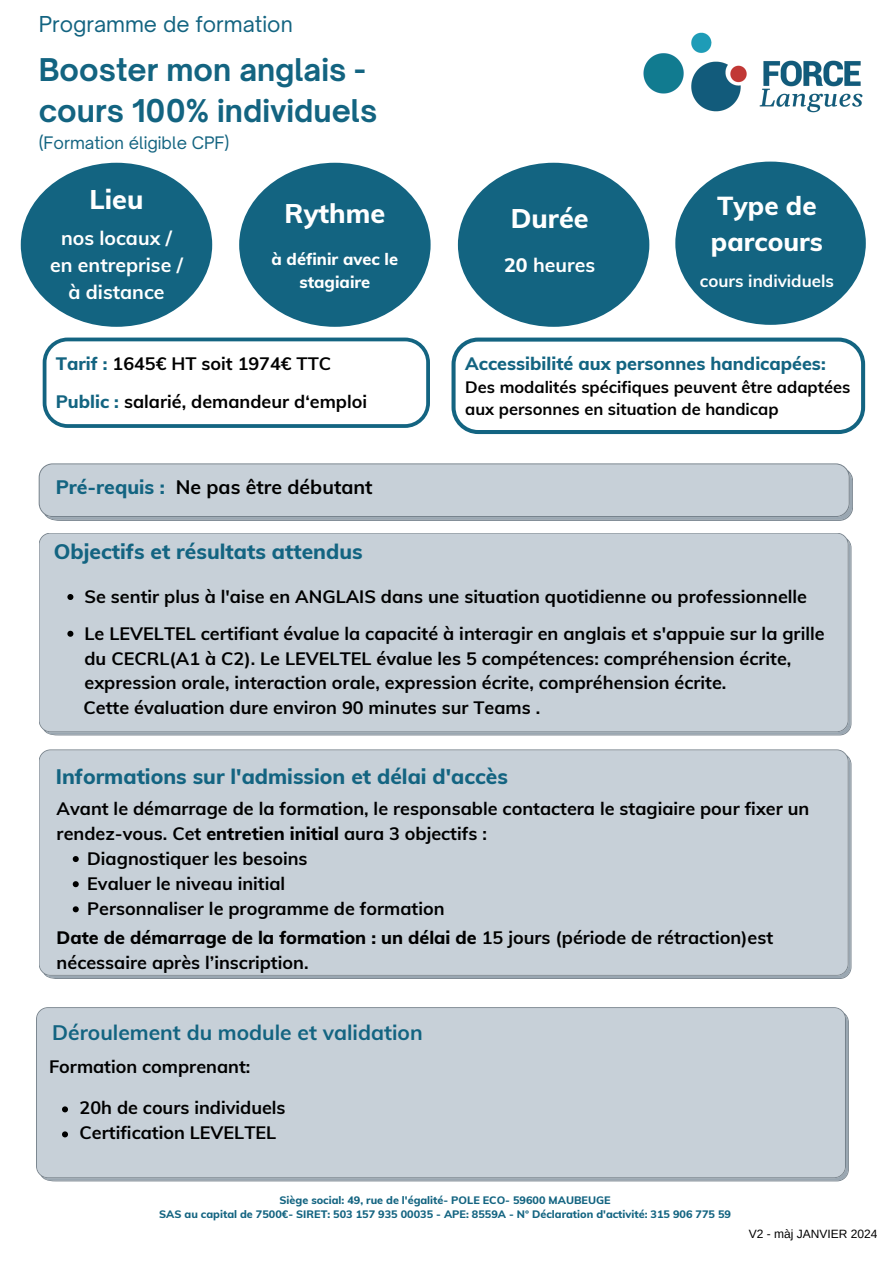
<style>
.page{position:relative;width:893px;height:1264px;background:#fff}
.page>*{position:absolute;margin:0;border:0;box-sizing:border-box;transform-origin:0 0}
.t1{font:700 30px/41.7px "Open Sauce One";color:#136481}
.t2{font:800 27px "Muli";color:#fff}
.t3{font:800 25.95px/35.7px "Muli";color:#fff}
.t4{font:800 21px "Muli";color:#136481}
.t5{font:700 21px "Muli";color:#136481}
.t6{font:21px "Open Sauce One";color:#136481}
.t7{font:700 19.5px/27px "Muli";color:#fff;text-align:center}
.t8{font:700 19.5px "Muli";color:#000}
.t9{font:700 18px/25.2px "Muli";color:#000}
.t10{font:800 18px "Muli";color:#136481}
.t11{font:700 16.95px "Muli";color:#fff}
.t12{font:700 16.5px/22.5px "Muli";color:#000}
.t13{font:800 16.5px/23px "Muli";color:#fff;text-align:center}
.t14{font:16.5px "Open Sauce One";color:#136481}
.t15{font:12px "Arimo";color:#000}
.t16{font:800 10.8px/14.4px "Muli";color:#136481;text-align:center}
.s1{font-weight:800;color:#136481}
.s2{font-weight:800}
</style>
<div class="page">
<div style="left:39px;top:533px;width:812px;height:202px;background:#c7d0d8"></div>
<div style="left:239px;top:163px;width:191px;height:164px;background:#136481;border-radius:50%"></div>
<div style="left:458px;top:163px;width:191px;height:164px;background:#136481;border-radius:50%"></div>
<div style="left:21px;top:163px;width:191px;height:164px;background:#136481;border-radius:50%"></div>
<img style="left:643px;top:32px;width:220px;height:81px">
<svg style="left:39px;top:463px;width:814px;height:58px;background:#c1cad2"></svg>
<div style="left:675px;top:162px;width:190px;height:163px;background:#136481;border-radius:50%"></div>
<svg style="left:43px;top:337px;width:387px;height:90px"></svg>
<div style="left:36px;top:1007px;width:812px;height:174px;background:#c7d0d8"></div>
<div style="left:39px;top:749px;width:812px;height:230px;background:#c7d0d8"></div>
<svg style="left:451px;top:337px;width:414px;height:97px"></svg>
<svg style="left:73px;top:856px;width:6px;height:6px"></svg>
<svg style="left:73px;top:881px;width:6px;height:6px"></svg>
<svg style="left:73px;top:906px;width:6px;height:6px"></svg>
<svg style="left:62px;top:1106px;width:6px;height:6px"></svg>
<svg style="left:62px;top:1131px;width:6px;height:6px"></svg>
<svg style="left:67px;top:594px;width:6px;height:6px"></svg>
<svg style="left:67px;top:630px;width:6px;height:6px"></svg>
<p class="t6" style="left:39px;top:11px;width:255px">Programme de formation</p>
<h4 class="t1" style="left:39px;top:48px;width:340px">Booster mon anglais - cours 100% individuels</h4>
<h4 class="t14" style="left:39px;top:133px;width:192px">(Formation éligible CPF)</h4>
<p class="t2" style="left:89px;top:182px;width:55px">Lieu</p>
<p class="t7" style="left:50px;top:224px;width:134px">nos locaux / en entreprise / à distance</p>
<p class="t2" style="left:284px;top:195px;width:102px">Rythme</p>
<p class="t13" style="left:271px;top:247px;width:128px">à définir avec le stagiaire</p>
<p class="t9" style="left:56px;top:350px;width:277px"><span class="s1">Tarif :</span> 1645€ HT soit 1974€ TTC</p>
<h4 class="t9" style="left:56px;top:388px;width:313px"><span class="s1">Public :</span> salarié, demandeur d‘emploi</h4>
<h2 class="t8" style="left:56px;top:474px;width:318px"><span class="s1">Pré-requis :</span> Ne pas être débutant</h2>
<h5 class="t2" style="left:510px;top:201px;width:79px">Durée</h5>
<p class="t7" style="left:504px;top:251px;width:93px"><span class="s2">20</span> heures</p>
<h1 class="t3" style="left:711px;top:187px;width:113px">Type de parcours</h1>
<h2 class="t11" style="left:700px;top:270px;width:135px">cours individuels</h2>
<p class="t10" style="left:465px;top:352px;width:362px">Accessibilité aux personnes handicapées:</p>
<p class="t12" style="left:465px;top:375px;width:386px">Des modalités spécifiques peuvent être adaptées aux personnes en situation de handicap</p>
<h2 class="t4" style="left:54px;top:537px;width:310px">Objectifs et résultats attendus</h2>
<h4 class="t9" style="left:84px;top:583px;width:724px">Se sentir plus à l'aise en ANGLAIS dans une situation quotidienne ou professionnelle</h4>
<p class="t9" style="left:84px;top:620px;width:741px;line-height:24.8px">Le LEVELTEL certifiant évalue la capacité à interagir en anglais et s'appuie sur la grille du CECRL(A1 à C2). Le LEVELTEL évalue les 5 compétences: compréhension écrite, expression orale, interaction orale, expression écrite, compréhension écrite.</p>
<p class="t9" style="left:83px;top:694px;width:458px">Cette évaluation dure environ 90 minutes sur Teams .</p>
<h4 class="t4" style="left:56px;top:763px;width:453px">Informations sur l'admission et délai d'accès</h4>
<h1 class="t9" style="left:57px;top:795px;width:754px">Avant le démarrage de la formation, le responsable contactera le stagiaire pour fixer un rendez-vous. Cet <span class="s2">entretien initial</span> aura 3 objectifs :</h1>
<h4 class="t9" style="left:87px;top:845px;width:222px">Diagnostiquer les besoins</h4>
<h1 class="t9" style="left:87px;top:870px;width:199px">Evaluer le niveau initial</h1>
<h2 class="t9" style="left:87px;top:895px;width:359px">Personnaliser le programme de formation</h2>
<p class="t9" style="left:57px;top:924px;width:718px"><span class="s2">Date de démarrage de la formation : un délai de</span> 15 jours (période de rétraction)est nécessaire après l’inscription.</p>
<h1 class="t5" style="left:52px;top:1018px;width:372px">Déroulement du module et validation</h1>
<h4 class="t9" style="left:49px;top:1053px;width:203px">Formation comprenant:</h4>
<p class="t9" style="left:80px;top:1094px;width:207px">20h de cours individuels</p>
<h4 class="t9" style="left:80px;top:1119px;width:198px">Certification LEVELTEL</h4>
<h2 class="t16" style="left:159px;top:1192px;width:573px">Siège social: 49, rue de l'égalité- POLE ECO- 59600 MAUBEUGE<br>SAS au capital de 7500€- SIRET: 503 157 935 00035 - APE: 8559A - N° Déclaration d'activité: 315 906 775 59</h2>
<h4 class="t15" style="left:748px;top:1226px;width:130px">V2 - màj JANVIER 2024</h4>
</div>
